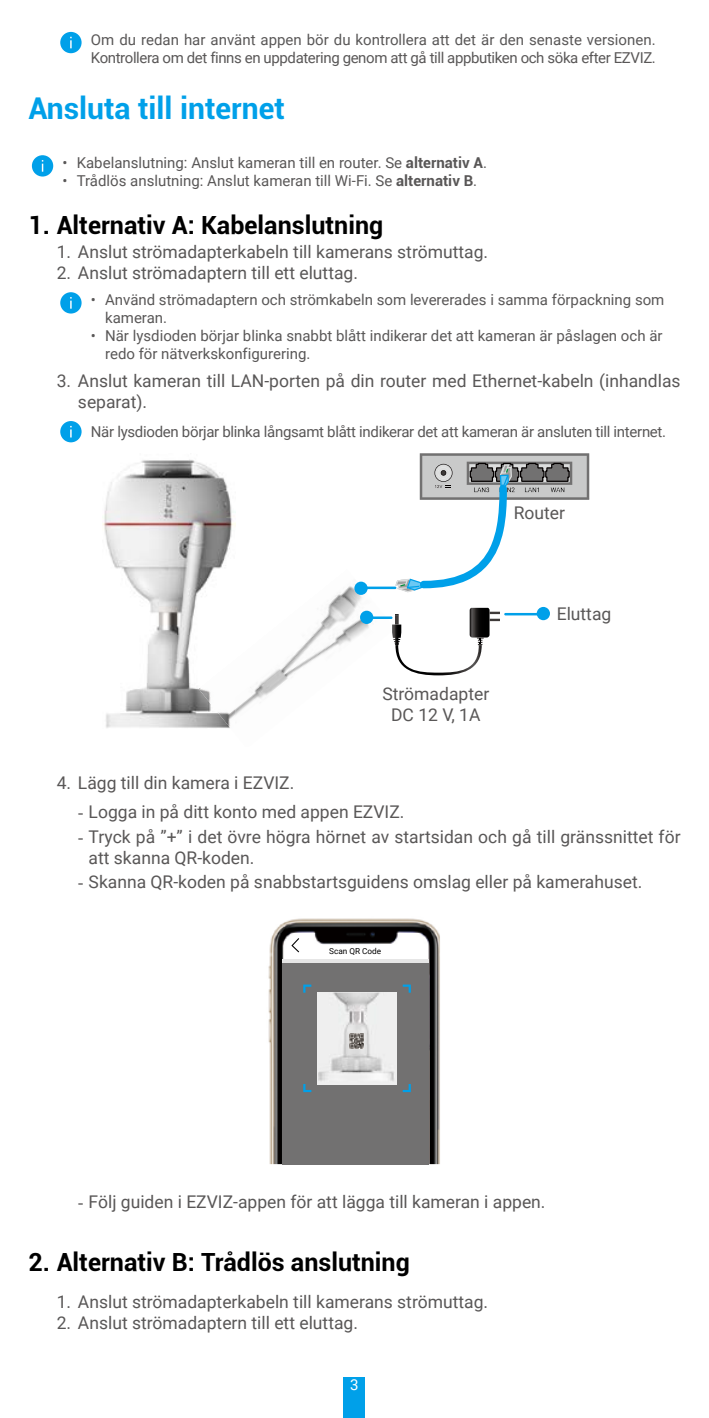
<style>
.page{position:relative;width:709px;height:1418px;background:#fff}
.page>*{position:absolute;margin:0;border:0;box-sizing:border-box;transform-origin:0 0}
.t1{font:700 30px "Roboto";color:#00a0e9}
.t2{font:700 25px "Roboto";color:#000}
.t3{font:17.5px/21px "Roboto";color:#595757}
.t4{font:15px/18px "Roboto";color:#595757}
.t5{font:15px/18px "Roboto";letter-spacing:-.025em;color:#595757}
.t6{font:15px "Roboto";letter-spacing:-.02em;color:#595757}
.t7{font:15px "Roboto";color:#fff}
.t8{font:8.25px "Roboto";color:#000}
.s1{font-weight:700}
.s2{font-family:"Times New Roman"}
</style>
<div class="page">
<div style="left:344px;top:1376px;width:21px;height:41px;background:#00a0e9"></div>
<div style="left:60px;top:32px;width:22px;height:21px;background:#00a0e9;border-radius:50%"></div>
<svg style="left:70px;top:37px;width:2px;height:11px"></svg>
<div style="left:32px;top:155px;width:21px;height:21px;background:#00a0e9;border-radius:50%"></div>
<div style="left:60px;top:292px;width:22px;height:21px;background:#00a0e9;border-radius:50%"></div>
<svg style="left:70px;top:297px;width:2px;height:12px"></svg>
<div style="left:60px;top:421px;width:22px;height:21px;background:#00a0e9;border-radius:50%"></div>
<svg style="left:70px;top:426px;width:2px;height:11px"></svg>
<img style="left:235px;top:583px;width:160px;height:133px">
<img style="left:103px;top:459px;width:132px;height:269px">
<img style="left:198px;top:659px;width:37px;height:69px">
<hr style="left:359px;top:586px;width:37px;height:3px;background:#00a0e9">
<div style="left:360px;top:610px;width:13px;height:14px;background:#00a0e9;border-radius:50%"></div>
<div style="left:354px;top:581px;width:13px;height:14px;background:#00a0e9;border-radius:50%"></div>
<svg style="left:395px;top:453px;width:194px;height:139px"></svg>
<hr style="left:368px;top:616px;width:24px;height:3px;background:#00a0e9">
<div style="left:536px;top:607px;width:14px;height:13px;background:#00a0e9;border-radius:50%"></div>
<hr style="left:504px;top:613px;width:35px;height:2px;background:#00a0e9">
<svg style="left:392px;top:608px;width:108px;height:67px"></svg>
<div style="left:514px;top:503px;width:78px;height:60px;background:#fff"></div>
<div style="left:361px;top:685px;width:150px;height:59px;background:#fff"></div>
<img style="left:268px;top:918px;width:172px;height:246px">
<div style="left:283px;top:962px;width:146px;height:202px;background:#727171"></div>
<svg style="left:283px;top:958px;width:146px;height:4px"></svg>
<svg style="left:291px;top:938px;width:8px;height:14px"></svg>
<div style="left:317px;top:992px;width:80px;height:92px;background:#efefef"></div>
<svg style="left:303px;top:984px;width:8px;height:8px"></svg>
<svg style="left:403px;top:984px;width:8px;height:8px"></svg>
<svg style="left:303px;top:1084px;width:8px;height:8px"></svg>
<svg style="left:403px;top:1084px;width:8px;height:8px"></svg>
<img style="left:318px;top:992px;width:76px;height:89px">
<img style="left:349px;top:1033px;width:15px;height:15px">
<p class="t5" style="left:91px;top:30px;width:566px">Om du redan har använt appen bör du kontrollera att det är den senaste versionen.<br>Kontrollera om det finns en uppdatering genom att gå till appbutiken och söka efter EZVIZ.</p>
<h1 class="t1" style="left:28px;top:87px;width:258px">Ansluta till internet</h1>
<p class="t4" style="left:63px;top:153px;width:426px">• Kabelanslutning: Anslut kameran till en router. Se <span class="s1">alternativ A</span>.</p>
<p class="t4" style="left:63px;top:171px;width:416px">• Trådlös anslutning: Anslut kameran till Wi-Fi. Se <span class="s1">alternativ B</span>.</p>
<h2 class="t2" style="left:28px;top:208px;width:356px">1. Alternativ A: Kabelanslutning</h2>
<p class="t3" style="left:57px;top:241px;width:433px">1. Anslut strömadapterkabeln till kamerans strömuttag.</p>
<p class="t3" style="left:57px;top:262px;width:303px">2. Anslut strömadaptern till ett eluttag.</p>
<p class="t4" style="left:105px;top:290px;width:561px;text-indent:-14px">• Använd strömadaptern och strömkabeln som levererades i samma förpackning som kameran.</p>
<p class="t4" style="left:105px;top:326px;width:559px;text-indent:-14px">• När lysdioden börjar blinka snabbt blått indikerar det att kameran är påslagen och är redo för nätverkskonfigurering.</p>
<p class="t3" style="left:78px;top:369px;width:604px;text-indent:-21px">3. Anslut kameran till LAN-porten på din router med Ethernet-kabeln (inhandlas separat).</p>
<p class="t6" style="left:91px;top:421px;width:576px">När lysdioden börjar blinka långsamt blått indikerar det att kameran är ansluten till internet.</p>
<p class="t3" style="left:514px;top:501px;width:53px">Router</p>
<p class="t3" style="left:517px;top:501px;width:53px">Router</p>
<p class="t3" style="left:382px;top:682px;width:108px;text-align:center">Strömadapter<br>DC 12 V, 1A</p>
<p class="t3" style="left:403px;top:693px;width:93px;text-indent:-24px">Power Adapter<br>DC12V 1A</p>
<p class="t3" style="left:556px;top:602px;width:56px">Eluttag</p>
<p class="t3" style="left:559px;top:602px;width:48px">O let</p>
<p class="t3" style="left:57px;top:772px;width:239px">4. Lägg till din kamera i EZVIZ.</p>
<p class="t3" style="left:78px;top:801px;width:328px"><span class="s2">-</span> Logga in på ditt konto med appen EZVIZ.</p>
<p class="t3" style="left:89px;top:825px;width:593px;text-indent:-11px"><span class="s2">-</span> Tryck på ”+” i det övre högra hörnet av startsidan och gå till gränssnittet för att skanna QR-koden.</p>
<p class="t3" style="left:78px;top:871px;width:566px"><span class="s2">-</span> Skanna QR-koden på snabbstartsguidens omslag eller på kamerahuset.</p>
<p class="t8" style="left:329px;top:945px;width:54px">Scan QR Code</p>
<p class="t3" style="left:78px;top:1190px;width:469px"><span class="s2">-</span> Följ guiden i EZVIZ-appen för att lägga till kameran i appen.</p>
<h2 class="t2" style="left:28px;top:1244px;width:383px">2. Alternativ B: Trådlös anslutning</h2>
<p class="t3" style="left:57px;top:1290px;width:433px">1. Anslut strömadapterkabeln till kamerans strömuttag.</p>
<p class="t3" style="left:57px;top:1311px;width:303px">2. Anslut strömadaptern till ett eluttag.</p>
<p class="t7" style="left:350px;top:1373px;width:10px">3</p>
</div>
